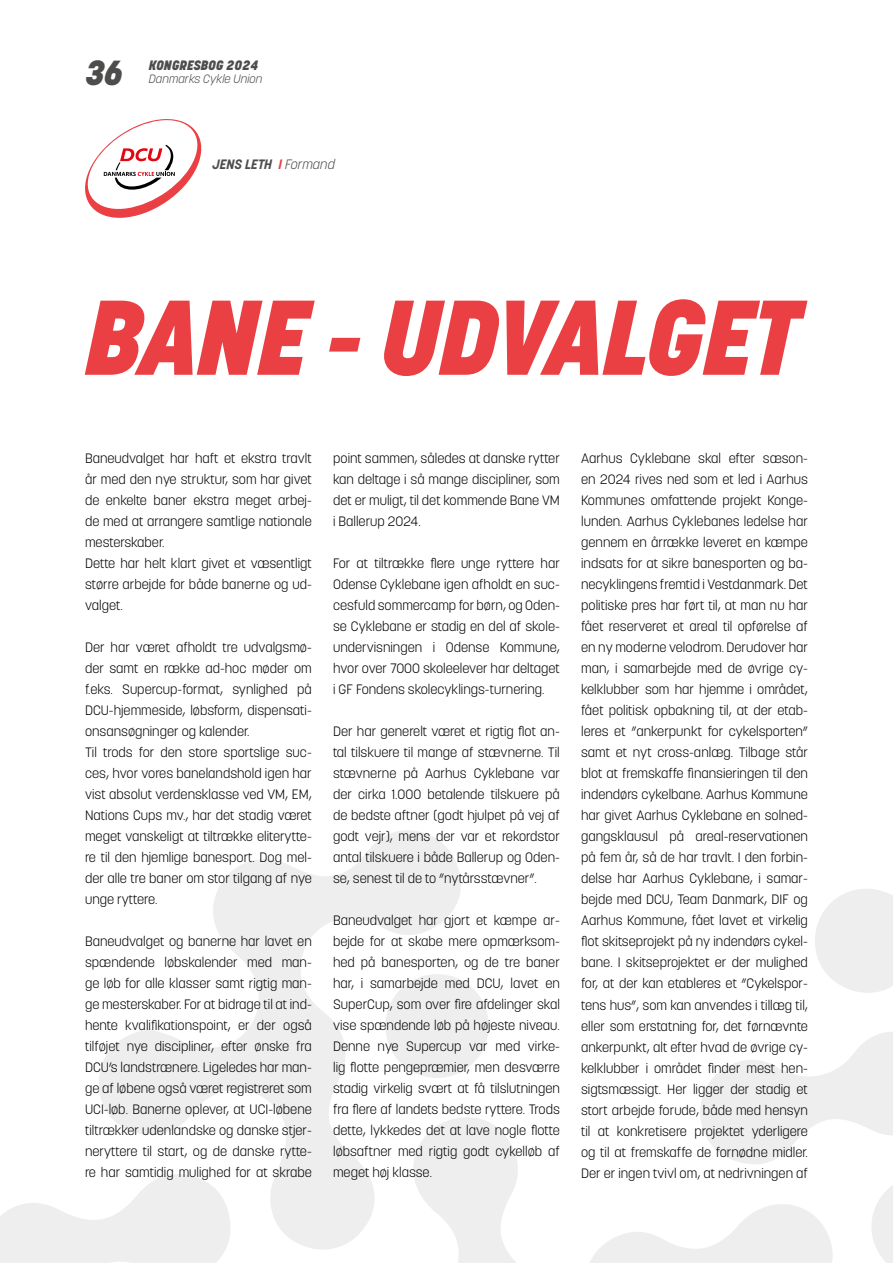
<style>
.page{position:relative;width:893px;height:1263px;background:#fff}
.page>*{position:absolute;margin:0;border:0;box-sizing:border-box;transform-origin:0 0}
.t1{font:italic 800 105px "Korolev";letter-spacing:-.025em;color:#ea3f43}
.t2{font:italic 800 34.5px "Korolev";color:#4d4d4c}
.t3{font:300 13.5px/21px "Korolev";color:#000;text-align:justify}
.t4{font:italic 700 13.5px "Korolev";color:#4d4d4c}
.t5{font:italic 800 13.5px "Korolev";color:#4d4d4c}
.t6{font:italic 300 12px "Korolev";color:#4d4d4c}
.s1{color:#ea3f43}
.s2{font-weight:300}
</style>
<div class="page">
<div style="left:385px;top:974px;width:104px;height:104px;background:#eee;border-radius:50%"></div>
<svg style="left:99px;top:830px;width:362px;height:419px"></svg>
<svg style="left:0;top:1169px;width:231px;height:94px"></svg>
<svg style="left:405px;top:1113px;width:113px;height:150px"></svg>
<svg style="left:590px;top:889px;width:303px;height:374px"></svg>
<svg style="left:85px;top:119px;width:117px;height:99px"></svg>
<h2 class="t2" style="left:85px;top:51px;width:41px">36</h2>
<p class="t5" style="left:149px;top:57px;width:111px">KONGRESBOG 2024</p>
<p class="t6" style="left:149px;top:71px;width:115px">Danmarks Cykle Union</p>
<p class="t4" style="left:212px;top:156px;width:124px">JENS LETH <span class="s1">I</span> <span class="s2">Formand</span></p>
<h1 class="t1" style="left:85px;top:272px;width:717px">BANE - UDVALGET</h1>
<p class="t3" style="left:85px;top:448px;width:228px;text-align:left">Baneudvalget har haft et ekstra travlt år med den nye struktur, som har givet de enkelte baner ekstra meget arbej&shy;de med at arrangere samtlige nationale mesterskaber.<br>Dette har helt klart givet et væsentligt større arbejde for både banerne og ud&shy;valget.</p>
<p class="t3" style="left:85px;top:637px;width:228px;text-align:left">Der har været afholdt tre udvalgsmø&shy;der samt en række ad-hoc møder om f.eks. Supercup-format, synlighed på DCU-hjemmeside, løbsform, dispensati&shy;onsansøgninger og kalender.<br>Til trods for den store sportslige suc&shy;ces, hvor vores banelandshold igen har vist absolut verdensklasse ved VM, EM, Nations Cups mv., har det stadig været meget vanskeligt at tiltrække eliterytte&shy;re til den hjemlige banesport. Dog mel&shy;der alle tre baner om stor tilgang af nye unge ryttere.</p>
<p class="t3" style="left:85px;top:931px;width:228px">Baneudvalget og banerne har lavet en spændende løbskalender med man&shy;ge løb for alle klasser samt rigtig man&shy;ge mesterskaber. For at bidrage til at ind&shy;hente kvalifikationspoint, er der også tilføjet nye discipliner, efter ønske fra DCU’s landstrænere. Ligeledes har man&shy;ge af løbene også været registreret som UCI-løb. Banerne oplever, at UCI-løbene tiltrækker udenlandske og danske stjer&shy;neryttere til start, og de danske rytte&shy;re har samtidig mulighed for at skrabe</p>
<p class="t3" style="left:333px;top:448px;width:228px">point sammen, således at danske rytter kan deltage i så mange discipliner, som det er muligt, til det kommende Bane VM i Ballerup 2024.</p>
<p class="t3" style="left:333px;top:553px;width:228px">For at tiltrække flere unge ryttere har Odense Cyklebane igen afholdt en suc&shy;cesfuld sommercamp for børn, og Oden&shy;se Cyklebane er stadig en del af skole&shy;undervisningen i Odense Kommune, hvor over 7000 skoleelever har deltaget i GF Fondens skolecyklings-turnering.</p>
<p class="t3" style="left:333px;top:721px;width:228px">Der har generelt været et rigtig flot an&shy;tal tilskuere til mange af stævnerne. Til stævnerne på Aarhus Cyklebane var der cirka 1.000 betalende tilskuere på de bedste aftner (godt hjulpet på vej af godt vejr), mens der var et rekordstor antal tilskuere i både Ballerup og Oden&shy;se, senest til de to ”nytårsstævner”.</p>
<p class="t3" style="left:333px;top:910px;width:228px">Baneudvalget har gjort et kæmpe ar&shy;bejde for at skabe mere opmærksom&shy;hed på banesporten, og de tre baner har, i samarbejde med DCU, lavet en SuperCup, som over fire afdelinger skal vise spændende løb på højeste niveau.<br>Denne nye Supercup var med virke&shy;lig flotte pengepræmier, men desværre stadig virkelig svært at få tilslutningen fra flere af landets bedste ryttere. Trods dette, lykkedes det at lave nogle flotte løbsaftner med rigtig godt cykelløb af meget høj klasse.</p>
<p class="t3" style="left:581px;top:448px;width:228px">Aarhus Cyklebane skal efter sæson&shy;en 2024 rives ned som et led i Aarhus Kommunes omfattende projekt Konge&shy;lunden. Aarhus Cyklebanes ledelse har gennem en årrække leveret en kæmpe indsats for at sikre banesporten og ba&shy;necyklingens fremtid i Vestdanmark. Det politiske pres har ført til, at man nu har fået reserveret et areal til opførelse af en ny moderne velodrom. Derudover har man, i samarbejde med de øvrige cy&shy;kelklubber som har hjemme i området, fået politisk opbakning til, at der etab&shy;leres et ”ankerpunkt for cykelsporten” samt et nyt cross-anlæg. Tilbage står blot at fremskaffe finansieringen til den indendørs cykelbane. Aarhus Kommune har givet Aarhus Cyklebane en solned&shy;gangsklausul på areal-reservationen på fem år, så de har travlt. I den forbin&shy;delse har Aarhus Cyklebane, i samar&shy;bejde med DCU, Team Danmark, DIF og Aarhus Kommune, fået lavet et virkelig flot skitseprojekt på ny indendørs cykel&shy;bane. I skitseprojektet er der mulighed for, at der kan etableres et ”Cykelspor&shy;tens hus”, som kan anvendes i tillæg til, eller som erstatning for, det førnævnte ankerpunkt, alt efter hvad de øvrige cy&shy;kelklubber i området finder mest hen&shy;sigtsmæssigt. Her ligger der stadig et stort arbejde forude, både med hensyn til at konkretisere projektet yderligere og til at fremskaffe de fornødne midler.<br>Der er ingen tvivl om, at nedrivningen af</p>
</div>
